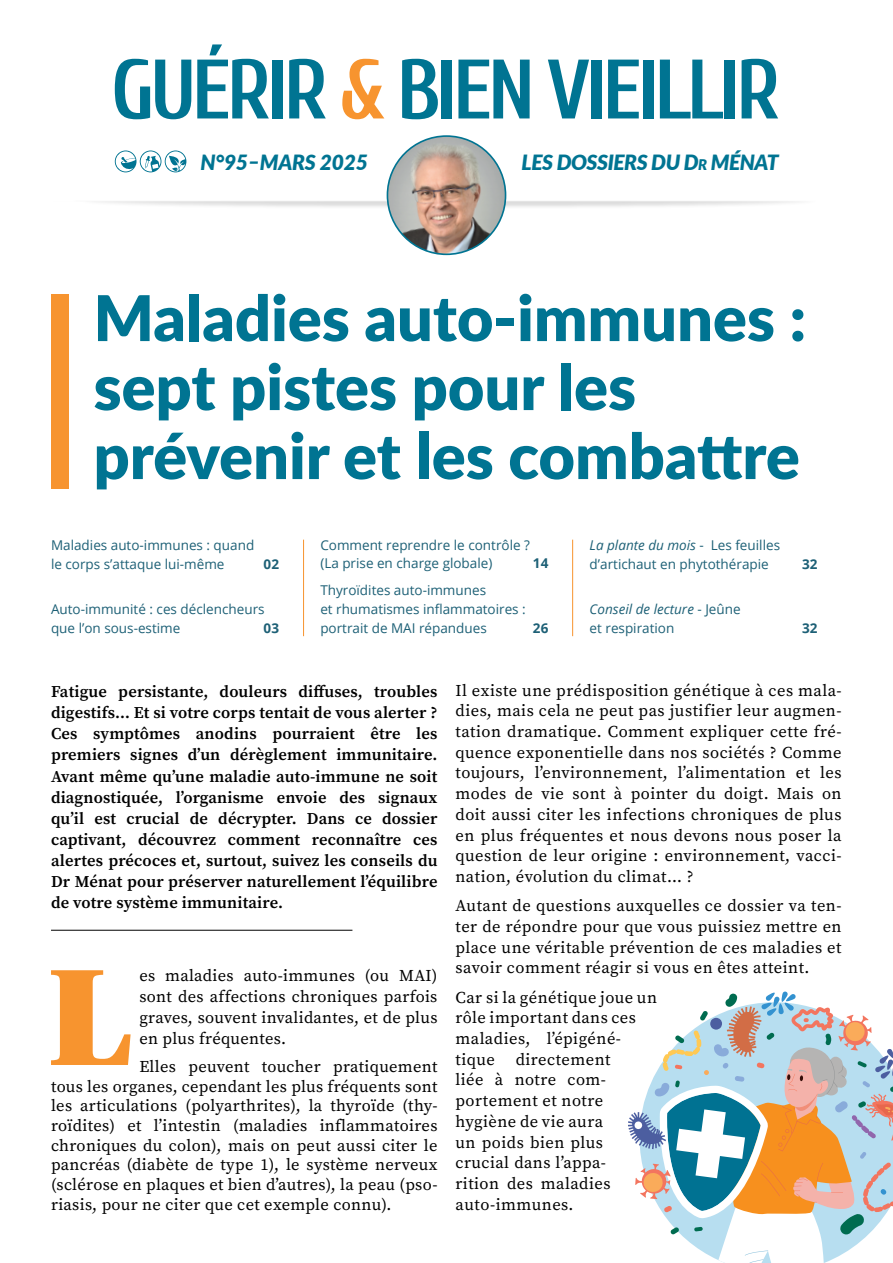
<style>
.page{position:relative;width:893px;height:1263px;background:#fff}
.page>*{position:absolute;margin:0;border:0;box-sizing:border-box;transform-origin:0 0}
.t1{font:145.8px "Utopia Std Black Headline";color:#f7942f}
.t2{font:900 63px/69px "Lato";color:#007492}
.t3{font:italic 900 21px "Lato";letter-spacing:-.02em;color:#007492}
.t4{font:16.5px/20.7px "Source Serif Pro";letter-spacing:.03em;color:#000;text-align:justify}
.t5{font:600 16.5px/21.1px "Source Serif Pro";letter-spacing:.01em;color:#000;text-align:justify}
.t6{font:13.5px/19px "Open Sans";color:#1d6076}
.t7{font:700 13.5px "Open Sans";color:#1d6076}
.s1{font-size:14.7px}
.s2{font-style:italic}
</style>
<div class="page">
<img style="left:387px;top:136px;width:119px;height:118px">
<div style="left:387px;top:135px;width:119px;height:120px;border:2px solid #007492;border-radius:50%"></div>
<svg style="left:115px;top:59px;width:76px;height:60px"></svg>
<svg style="left:197px;top:44px;width:72px;height:74px"></svg>
<div style="left:272px;top:60px;width:10px;height:58px;background:#007492"></div>
<svg style="left:289px;top:59px;width:37px;height:59px"></svg>
<svg style="left:342px;top:59px;width:42px;height:60px"></svg>
<svg style="left:402px;top:59px;width:36px;height:60px"></svg>
<div style="left:442px;top:60px;width:10px;height:58px;background:#007492"></div>
<svg style="left:458px;top:60px;width:72px;height:58px"></svg>
<svg style="left:548px;top:60px;width:41px;height:58px"></svg>
<div style="left:591px;top:60px;width:10px;height:58px;background:#007492"></div>
<svg style="left:608px;top:60px;width:31px;height:58px"></svg>
<div style="left:643px;top:60px;width:10px;height:58px;background:#007492"></div>
<svg style="left:660px;top:60px;width:63px;height:58px"></svg>
<div style="left:725px;top:60px;width:10px;height:58px;background:#007492"></div>
<svg style="left:742px;top:59px;width:36px;height:59px"></svg>
<svg style="left:115px;top:150px;width:71px;height:22px"></svg>
<div style="left:51px;top:294px;width:17px;height:195px;background:#f7942f"></div>
<hr style="left:51px;top:930px;width:301px;height:1px;background:#000">
<hr style="left:303px;top:540px;width:1px;height:96px;background:#f7942f">
<hr style="left:572px;top:540px;width:1px;height:96px;background:#f7942f">
<svg style="left:628px;top:991px;width:265px;height:272px"></svg>
<p class="t3" style="left:201px;top:146px;width:169px">N°95–MARS 2025</p>
<p class="t3" style="left:522px;top:146px;width:259px">LES DOSSIERS DU D<span class="s1">r</span> MÉNAT</p>
<h2 class="t2" style="left:94px;top:281px;width:714px">Maladies auto-immunes : sept pistes pour les prévenir et les combattre</h2>
<p class="t6" style="left:51px;top:535px;width:205px">Maladies auto-immunes : quand le corps s’attaque lui-même</p>
<p class="t7" style="left:264px;top:554px;width:17px">02</p>
<p class="t6" style="left:320px;top:536px;width:211px;line-height:18.1px">Comment reprendre le contrôle ? (La prise en charge globale)</p>
<p class="t7" style="left:533px;top:554px;width:17px">14</p>
<p class="t6" style="left:590px;top:535px;width:192px"><span class="s2">La plante du mois</span> - Les feuilles d’artichaut en phytothérapie</p>
<p class="t7" style="left:802px;top:554px;width:17px">32</p>
<p class="t6" style="left:51px;top:599px;width:215px">Auto-immunité : ces déclencheurs que l’on sous-estime</p>
<p class="t7" style="left:264px;top:619px;width:17px">03</p>
<p class="t6" style="left:320px;top:581px;width:207px">Thyroïdites auto-immunes<br>et rhumatismes inflammatoires : portrait de MAI répandues</p>
<p class="t7" style="left:533px;top:619px;width:17px">26</p>
<p class="t6" style="left:590px;top:599px;width:153px"><span class="s2">Conseil de lecture</span> - Jeûne et respiration</p>
<p class="t7" style="left:802px;top:619px;width:17px">32</p>
<p class="t5" style="left:51px;top:681px;width:388px">Fatigue persistante, douleurs diffuses, troubles digestifs… Et si votre corps tentait de vous alerter ?<br>Ces symptômes anodins pourraient être les premiers signes d’un dérèglement immunitaire.<br>Avant même qu’une maladie auto-immune ne soit diagnostiquée, l’organisme envoie des signaux qu’il est crucial de décrypter. Dans ce dossier captivant, découvrez comment reconnaître ces alertes précoces et, surtout, suivez les conseils du Dr Ménat pour préserver naturellement l’équilibre de votre système immunitaire.</p>
<h1 class="t1" style="left:48px;top:941px;width:85px">L</h1>
<p class="t4" style="left:139px;top:965px;width:300px">es maladies auto-immunes (ou MAI) sont des affections chroniques parfois graves, souvent invalidantes, et de plus en plus fréquentes.</p>
<p class="t4" style="left:51px;top:1057px;width:388px;line-height:19.6px;text-indent:88px">Elles peuvent toucher pratiquement tous les organes, cependant les plus fréquents sont les articulations (polyarthrites), la thyroïde (thy&shy;roïdites) et l’intestin (maladies inflammatoires chroniques du colon), mais on peut aussi citer le pancréas (diabète de type 1), le système nerveux (sclérose en plaques et bien d’autres), la peau (pso&shy;riasis, pour ne citer que cet exemple connu).</p>
<p class="t4" style="left:455px;top:680px;width:388px">Il existe une prédisposition génétique à ces mala&shy;dies, mais cela ne peut pas justifier leur augmen&shy;tation dramatique. Comment expliquer cette fré&shy;quence exponentielle dans nos sociétés ? Comme toujours, l’environnement, l’alimentation et les modes de vie sont à pointer du doigt. Mais on doit aussi citer les infections chroniques de plus en plus fréquentes et nous devons nous poser la question de leur origine : environnement, vacci&shy;nation, évolution du climat… ?</p>
<p class="t4" style="left:455px;top:895px;width:388px">Autant de questions auxquelles ce dossier va ten&shy;ter de répondre pour que vous puissiez mettre en place une véritable prévention de ces maladies et savoir comment réagir si vous en êtes atteint.</p>
<p class="t4" style="left:455px;top:987px;width:203px;text-align:left">Car si la génétique joue un rôle important dans ces maladies, l’épigéné&shy;tique</p>
<p class="t4" style="left:455px;top:1049px;width:157px;text-align:left;text-indent:60px">directement liée à notre com&shy;portement et notre hygiène de vie aura un poids bien plus crucial dans l’appa&shy;rition des maladies auto-immunes.</p>
</div>
